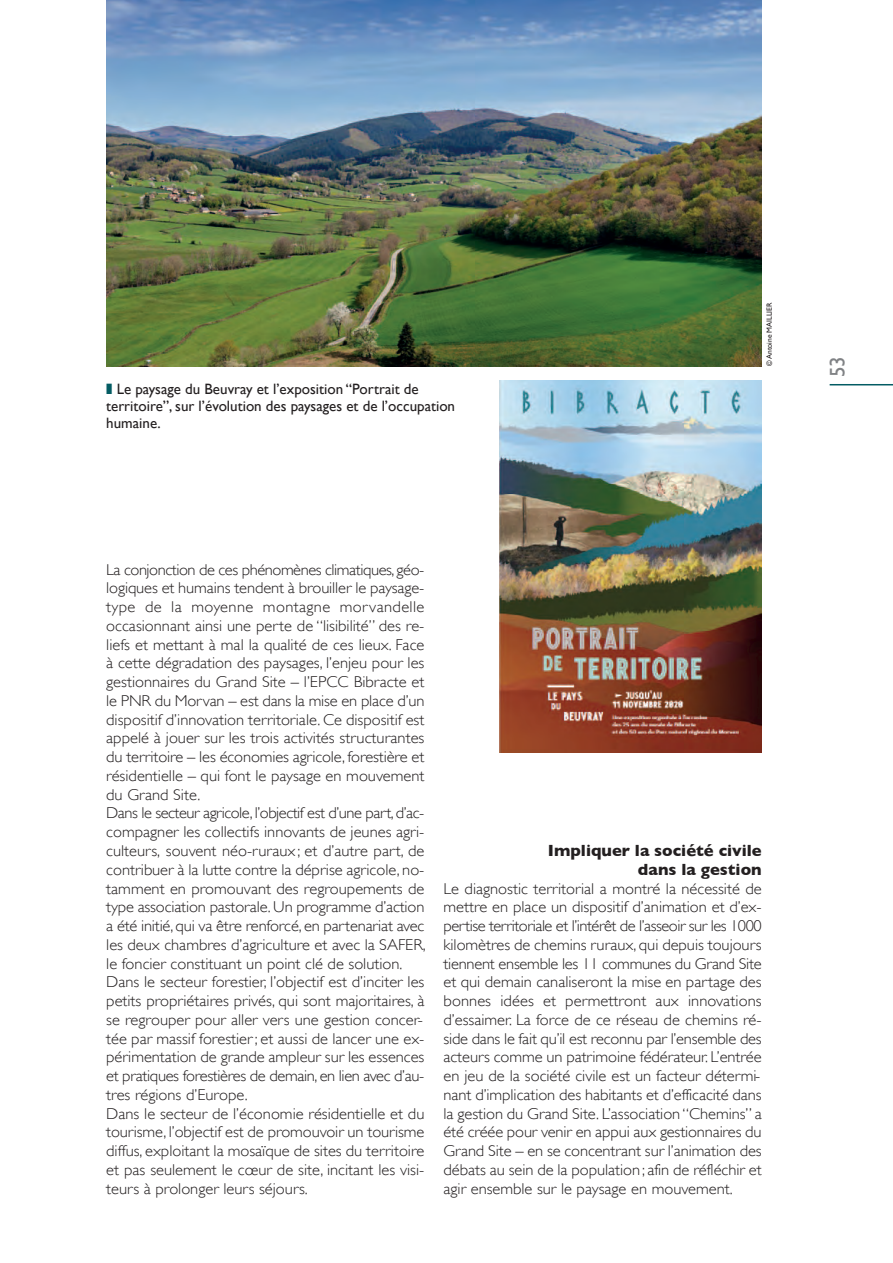
<style>
.page{position:relative;width:893px;height:1263px;background:#fff}
.page>*{position:absolute;margin:0;border:0;box-sizing:border-box;transform-origin:0 0}
.t1{font:21px "Gill Sans";color:#808285}
.t2{font:700 16.5px/18.8px "Gill Sans";color:#231f20;text-align:right}
.t3{font:300 15.6px/18.8px "Gill Sans";color:#231f20;text-align:justify;scale:1.05 1}
.t4{font:15px/17.2px "Gill Sans";color:#231f20}
.t5{font:7.5px "Gill Sans";color:#231f20}
</style>
<div class="page">
<hr style="left:830px;top:384px;width:63px;height:1px;background:#045c63">
<img style="left:106px;top:0;width:656px;height:366px">
<img style="left:499px;top:381px;width:263px;height:372px">
<p class="t4" style="left:106px;top:380px;width:350px;text-indent:10px">Le paysage du Beuvray et l’exposition “Portrait de territoire”, sur l’évolution des paysages et de l’occupation humaine.</p>
<p class="t5" style="left:765px;top:366px;width:65px;rotate:-90deg">© Antoine MAILLIER</p>
<p class="t3" style="left:106px;top:560px;width:305px">La conjonction de ces phénomènes climatiques, géo&shy;logiques et humains tendent à brouiller le paysage&shy;type de la moyenne montagne morvandelle occasionnant ainsi une perte de “lisibilité” des re&shy;liefs et mettant à mal la qualité de ces lieux. Face à cette dégradation des paysages, l’enjeu pour les gestionnaires du Grand Site – l’EPCC Bibracte et le PNR du Morvan – est dans la mise en place d’un dispositif d’innovation territoriale. Ce dispositif est appelé à jouer sur les trois activités structurantes du territoire – les économies agricole, forestière et résidentielle – qui font le paysage en mouvement du Grand Site.</p>
<p class="t3" style="left:106px;top:804px;width:306px">Dans le secteur agricole, l’objectif est d’une part, d’ac&shy;compagner les collectifs innovants de jeunes agri&shy;culteurs, souvent néo-ruraux ; et d’autre part, de contribuer à la lutte contre la déprise agricole, no&shy;tamment en promouvant des regroupements de type association pastorale. Un programme d’action a été initié, qui va être renforcé, en partenariat avec les deux chambres d’agriculture et avec la SAFER, le foncier constituant un point clé de solution.</p>
<p class="t3" style="left:106px;top:973px;width:305px">Dans le secteur forestier, l’objectif est d’inciter les petits propriétaires privés, qui sont majoritaires, à se regrouper pour aller vers une gestion concer&shy;tée par massif forestier; et aussi de lancer une ex&shy;périmentation de grande ampleur sur les essences et pratiques forestières de demain, en lien avec d’au&shy;tres régions d’Europe.</p>
<p class="t3" style="left:106px;top:1104px;width:305px">Dans le secteur de l’économie résidentielle et du tourisme, l’objectif est de promouvoir un tourisme diffus, exploitant la mosaïque de sites du territoire et pas seulement le cœur de site, incitant les visi&shy;teurs à prolonger leurs séjours.</p>
<p class="t2" style="left:548px;top:841px;width:215px">Impliquer la société civile dans la gestion</p>
<p class="t3" style="left:443px;top:879px;width:305px">Le diagnostic territorial a montré la nécessité de mettre en place un dispositif d’animation et d’ex&shy;pertise territoriale et l’intérêt de l’asseoir sur les 1000 kilomètres de chemins ruraux, qui depuis toujours tiennent ensemble les 11 communes du Grand Site et qui demain canaliseront la mise en partage des bonnes idées et permettront aux innovations d’essaimer. La force de ce réseau de chemins ré&shy;side dans le fait qu’il est reconnu par l’ensemble des acteurs comme un patrimoine fédérateur. L’entrée en jeu de la société civile est un facteur détermi&shy;nant d’implication des habitants et d’efficacité dans la gestion du Grand Site. L’association “Chemins” a été créée pour venir en appui aux gestionnaires du Grand Site – en se concentrant sur l’animation des débats au sein de la population; afin de réfléchir et agir ensemble sur le paysage en mouvement.</p>
<p class="t1" style="left:825px;top:377px;width:22px;rotate:-90deg">53</p>
</div>
